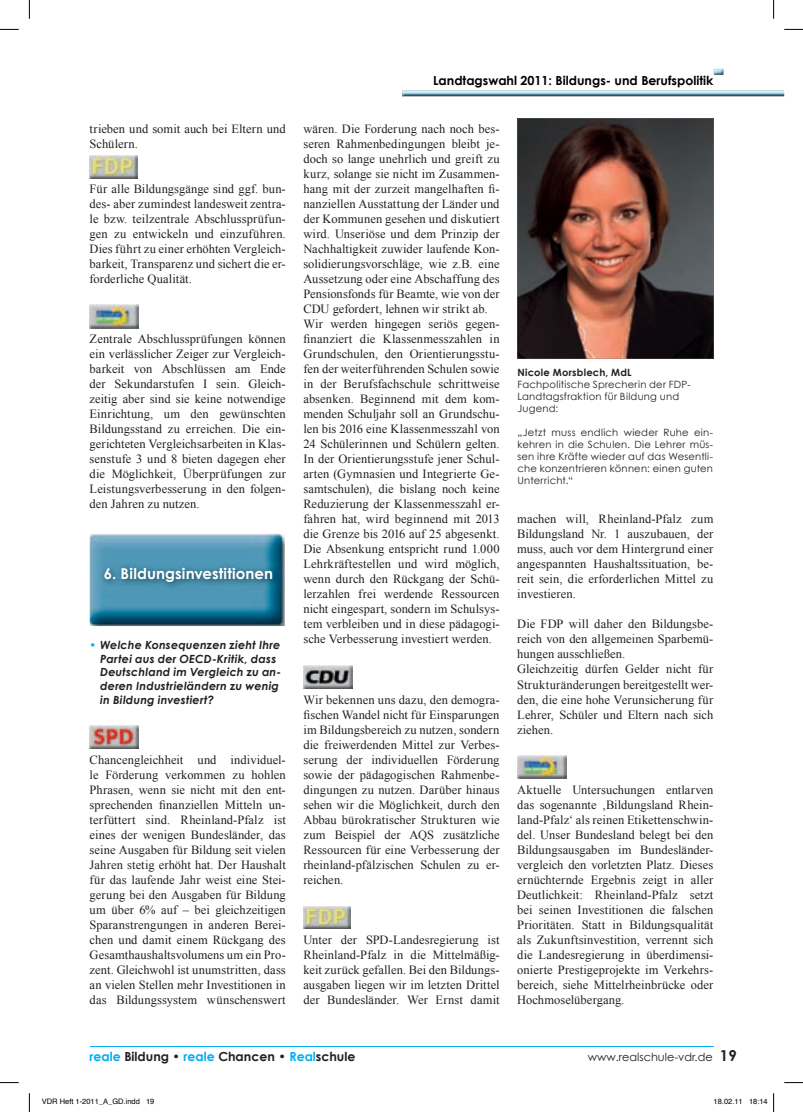
<style>
.page{position:relative;width:803px;height:1112px;background:#fff}
.page>*{position:absolute;margin:0;border:0;box-sizing:border-box;transform-origin:0 0}
.t1{font:700 15px "Century Gothic";letter-spacing:.005em;color:#fff}
.t2{font:12.5px/15px "Times New Roman";letter-spacing:.005em;color:#231f20;text-align:justify}
.t3{font:700 12.5px "Century Gothic";color:#000}
.t4{font:700 12.5px "Century Gothic";color:#231f20}
.t5{font:italic 700 11.25px/13.5px "Century Gothic";letter-spacing:.02em;color:#231f20}
.t6{font:11.25px "Century Gothic";color:#231f20}
.t7{font:10px/12px "Century Gothic";letter-spacing:.02em;color:#231f20}
.t8{font:700 10px "Century Gothic";letter-spacing:.025em;color:#231f20}
.t9{font:7.5px "Helvetica";color:#000}
.s1{font-style:normal;color:#00aeef}
.s2{color:#00aeef}
.s3{font-weight:700;font-size:15px}
</style>
<div class="page">
<img style="left:402px;top:90px;width:382px;height:6px">
<svg style="left:714px;top:69px;width:9px;height:6px"></svg>
<hr style="left:90px;top:1046px;width:623px;height:1px;background:#00aeef">
<img style="left:90px;top:155px;width:47px;height:23px">
<img style="left:90px;top:305px;width:49px;height:23px">
<img style="left:90px;top:533px;width:195px;height:93px">
<img style="left:100px;top:562px;width:181px;height:27px">
<img style="left:90px;top:725px;width:48px;height:23px">
<img style="left:303px;top:665px;width:49px;height:23px">
<img style="left:303px;top:906px;width:48px;height:22px">
<img style="left:517px;top:755px;width:49px;height:23px">
<svg style="left:517px;top:118px;width:197px;height:241px;background:#583d37"></svg>
<svg style="left:0;top:29px;width:19px;height:1px"></svg>
<svg style="left:784px;top:29px;width:19px;height:1px"></svg>
<svg style="left:0;top:1082px;width:19px;height:1px"></svg>
<svg style="left:784px;top:1082px;width:19px;height:1px"></svg>
<svg style="left:29px;top:0;width:1px;height:19px"></svg>
<svg style="left:29px;top:1093px;width:1px;height:18px"></svg>
<svg style="left:773px;top:0;width:1px;height:19px"></svg>
<svg style="left:773px;top:1093px;width:1px;height:18px"></svg>
<p class="t2" style="left:90px;top:121px;width:198px">trieben und somit auch bei Eltern und<br>Schülern.</p>
<p class="t2" style="left:90px;top:181px;width:198px">Für alle Bildungsgänge sind ggf. bun&shy;des- aber zumindest landesweit zentra&shy;le bzw. teilzentrale Abschlussprüfun&shy;gen zu entwickeln und einzuführen.<br>Dies führt zu einer erhöhten Vergleich&shy;barkeit, Transparenz und sichert die er&shy;forderliche Qualität.</p>
<p class="t2" style="left:90px;top:331px;width:198px">Zentrale Abschlussprüfungen können ein verlässlicher Zeiger zur Vergleich&shy;barkeit von Abschlüssen am Ende der Sekundarstufen I sein. Gleich&shy;zeitig aber sind sie keine notwendige Einrichtung, um den gewünschten Bildungsstand zu erreichen. Die ein&shy;gerichteten Vergleichsarbeiten in Klas&shy;senstufe 3 und 8 bieten dagegen eher die Möglichkeit, Überprüfungen zur Leistungsverbesserung in den folgen&shy;den Jahren zu nutzen.</p>
<p class="t1" style="left:104px;top:563px;width:171px">6. Bildungsinvestitionen</p>
<p class="t5" style="left:100px;top:638px;width:182px;text-indent:-11px"><span class="s1">•</span> Welche Konsequenzen zieht Ihre<br>Partei aus der OECD-Kritik, dass<br>Deutschland im Vergleich zu an&shy;deren Industrieländern zu wenig in Bildung investiert?</p>
<p class="t2" style="left:90px;top:751px;width:198px">Chancengleichheit und individuel&shy;le Förderung verkommen zu hohlen Phrasen, wenn sie nicht mit den ent&shy;sprechenden finanziellen Mitteln un&shy;terfüttert sind. Rheinland-Pfalz ist eines der wenigen Bundesländer, das seine Ausgaben für Bildung seit vielen Jahren stetig erhöht hat. Der Haushalt für das laufende Jahr weist eine Stei&shy;gerung bei den Ausgaben für Bildung um über 6% auf – bei gleichzeitigen Sparanstrengungen in anderen Berei&shy;chen und damit einem Rückgang des Gesamthaushaltsvolumens um ein Pro&shy;zent. Gleichwohl ist unumstritten, dass an vielen Stellen mehr Investitionen in das Bildungssystem wünschenswert</p>
<p class="t3" style="left:433px;top:72px;width:282px">Landtagswahl 2011: Bildungs- und Berufspolitik</p>
<p class="t2" style="left:303px;top:121px;width:198px;text-align:left">wären. Die Forderung nach noch bes&shy;seren Rahmenbedingungen bleibt je&shy;doch so lange unehrlich und greift zu kurz, solange sie nicht im Zusammen&shy;hang mit der zurzeit mangelhaften fi&shy;nanziellen Ausstattung der Länder und der Kommunen gesehen und diskutiert wird. Unseriöse und dem Prinzip der Nachhaltigkeit zuwider laufende Kon&shy;solidierungsvorschläge, wie z.B. eine Aussetzung oder eine Abschaffung des Pensionsfonds für Beamte, wie von der CDU gefordert, lehnen wir strikt ab.<br>Wir werden hingegen seriös gegen&shy;finanziert die Klassenmesszahlen in Grundschulen, den Orientierungsstu&shy;fen der weiterführenden Schulen sowie in der Berufsfachschule schrittweise absenken. Beginnend mit dem kom&shy;menden Schuljahr soll an Grundschu&shy;len bis 2016 eine Klassenmesszahl von 24 Schülerinnen und Schülern gelten.<br>In der Orientierungsstufe jener Schul&shy;arten (Gymnasien und Integrierte Ge&shy;samtschulen), die bislang noch keine Reduzierung der Klassenmesszahl er&shy;fahren hat, wird beginnend mit 2013 die Grenze bis 2016 auf 25 abgesenkt.<br>Die Absenkung entspricht rund 1.000<br>Lehrkräftestellen und wird möglich, wenn durch den Rückgang der Schü&shy;lerzahlen frei werdende Ressourcen nicht eingespart, sondern im Schulsys&shy;tem verbleiben und in diese pädagogi&shy;sche Verbesserung investiert werden.</p>
<p class="t2" style="left:303px;top:691px;width:198px">Wir bekennen uns dazu, den demogra&shy;fischen Wandel nicht für Einsparungen im Bildungsbereich zu nutzen, sondern die freiwerdenden Mittel zur Verbes&shy;serung der individuellen Förderung sowie der pädagogischen Rahmenbe&shy;dingungen zu nutzen. Darüber hinaus sehen wir die Möglichkeit, durch den Abbau bürokratischer Strukturen wie zum Beispiel der AQS zusätzliche Ressourcen für eine Verbesserung der rheinland-pfälzischen Schulen zu er&shy;reichen.</p>
<p class="t2" style="left:303px;top:931px;width:198px">Unter der SPD-Landesregierung ist Rheinland-Pfalz in die Mittelmäßig&shy;keit zurück gefallen. Bei den Bildungs&shy;ausgaben liegen wir im letzten Drittel der Bundesländer. Wer Ernst damit</p>
<p class="t8" style="left:517px;top:365px;width:116px">Nicole Morsblech, MdL</p>
<p class="t7" style="left:517px;top:378px;width:175px">Fachpolitische Sprecherin der FDP-<br>Landtagsfraktion für Bildung und<br>Jugend:</p>
<p class="t7" style="left:517px;top:426px;width:197px;text-align:justify">„Jetzt muss endlich wieder Ruhe ein&shy;kehren in die Schulen. Die Lehrer müs&shy;sen ihre Kräfte wieder auf das Wesentli&shy;che konzentrieren können: einen guten Unterricht.“</p>
<p class="t2" style="left:517px;top:511px;width:198px">machen will, Rheinland-Pfalz zum Bildungsland Nr. 1 auszubauen, der muss, auch vor dem Hintergrund einer angespannten Haushaltssituation, be&shy;reit sein, die erforderlichen Mittel zu investieren.</p>
<p class="t2" style="left:517px;top:616px;width:198px;text-align:left">Die FDP will daher den Bildungsbe&shy;reich von den allgemeinen Sparbemü&shy;hungen ausschließen.<br>Gleichzeitig dürfen Gelder nicht für<br>Strukturänderungen bereitgestellt wer&shy;den, die eine hohe Verunsicherung für<br>Lehrer, Schüler und Eltern nach sich ziehen.</p>
<p class="t2" style="left:517px;top:781px;width:198px">Aktuelle Untersuchungen entlarven das sogenannte ‚Bildungsland Rhein&shy;land-Pfalz‘ als reinen Etikettenschwin&shy;del. Unser Bundesland belegt bei den Bildungsausgaben im Bundesländer&shy;vergleich den vorletzten Platz. Dieses ernüchternde Ergebnis zeigt in aller Deutlichkeit: Rheinland-Pfalz setzt bei seinen Investitionen die falschen Prioritäten. Statt in Bildungsqualität als Zukunftsinvestition, verrennt sich die Landesregierung in überdimensi&shy;onierte Prestigeprojekte im Verkehrs&shy;bereich, siehe Mittelrheinbrücke oder Hochmoselübergang.</p>
<p class="t4" style="left:90px;top:1047px;width:267px"><span class="s2">reale</span> Bildung • <span class="s2">reale</span> Chancen • <span class="s2">Real</span>schule</p>
<p class="t6" style="left:588px;top:1049px;width:151px">www.realschule-vdr.de <span class="s3">19</span></p>
<p class="t9" style="left:42px;top:1095px;width:114px">VDR Heft 1-2011_A_GD.indd 19</p>
<p class="t9" style="left:713px;top:1095px;width:56px">18.02.11 18:14</p>
</div>
